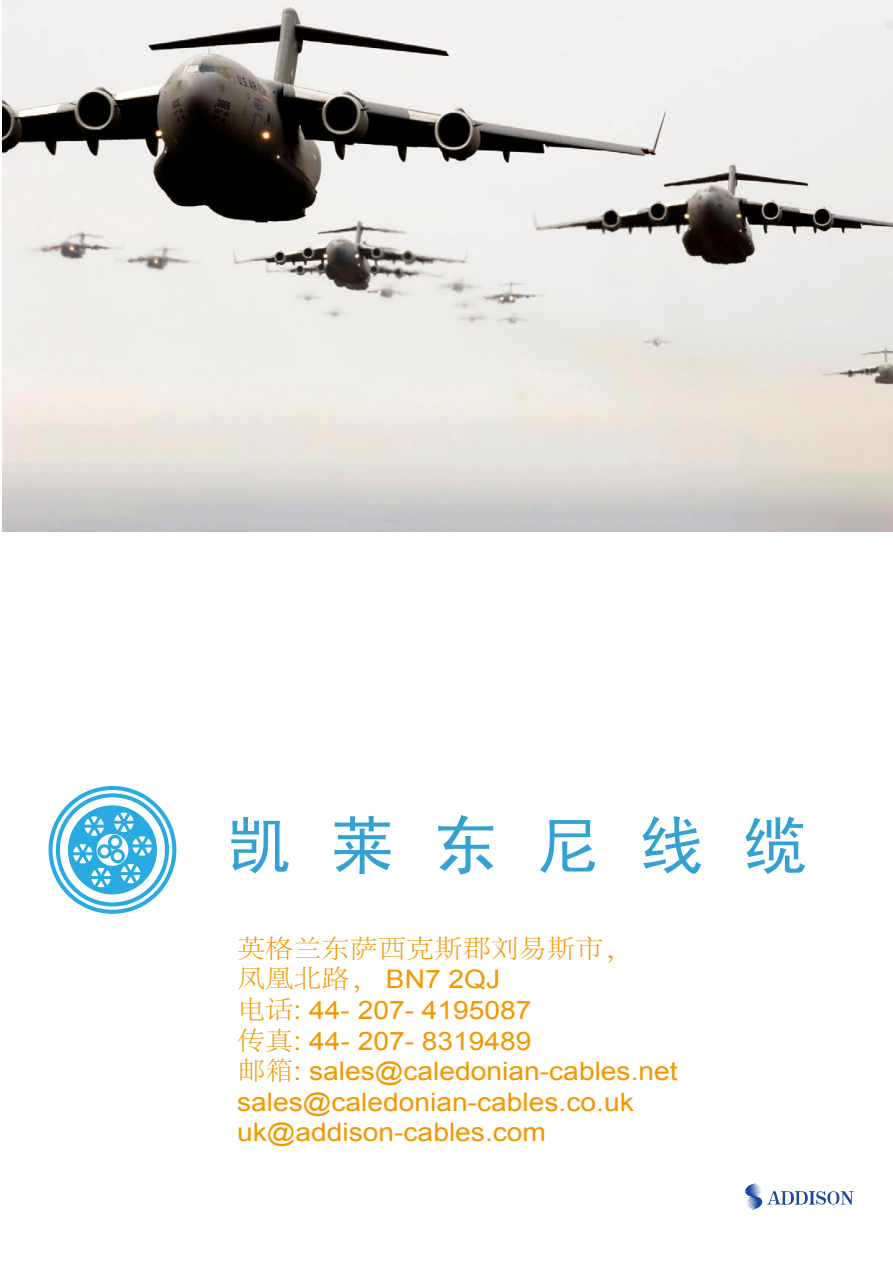
<style>
.page{position:relative;width:893px;height:1263px;background:#fff}
.page>*{position:absolute;margin:0;border:0;box-sizing:border-box;transform-origin:0 0}
.t1{font:64.5px "Sim Hei";letter-spacing:.6em;color:#33a2d3}
.t2{font:25.5px/30.6px "Arial";color:#f39700;scale:1.11 1}
.t3{font:300 25.5px "Adobe Song Std";color:#f39700;scale:1.11 1}
.s1{font-family:"Adobe Song Std";font-weight:300}
</style>
<div class="page">
<svg style="left:49px;top:786px;width:127px;height:128px"></svg>
<svg style="left:745px;top:1183px;width:109px;height:27px"></svg>
<img style="left:2px;top:0;width:891px;height:531px">
<h1 class="t1" style="left:227px;top:812px;width:582px">凯莱东尼线缆</h1>
<p class="t3" style="left:237px;top:935px;width:357px">英格兰东萨西克斯郡刘易斯市，</p>
<p class="t2" style="left:237px;top:964px;width:398px"><span class="s1">凤凰北路，</span> BN7 2QJ<br><span class="s1">电话</span>: 44- 207- 4195087<br><span class="s1">传真</span>: 44- 207- 8319489<br><span class="s1">邮箱</span>: sales@caledonian-cables.net sales@caledonian-cables.co.uk uk@addison-cables.com</p>
</div>
